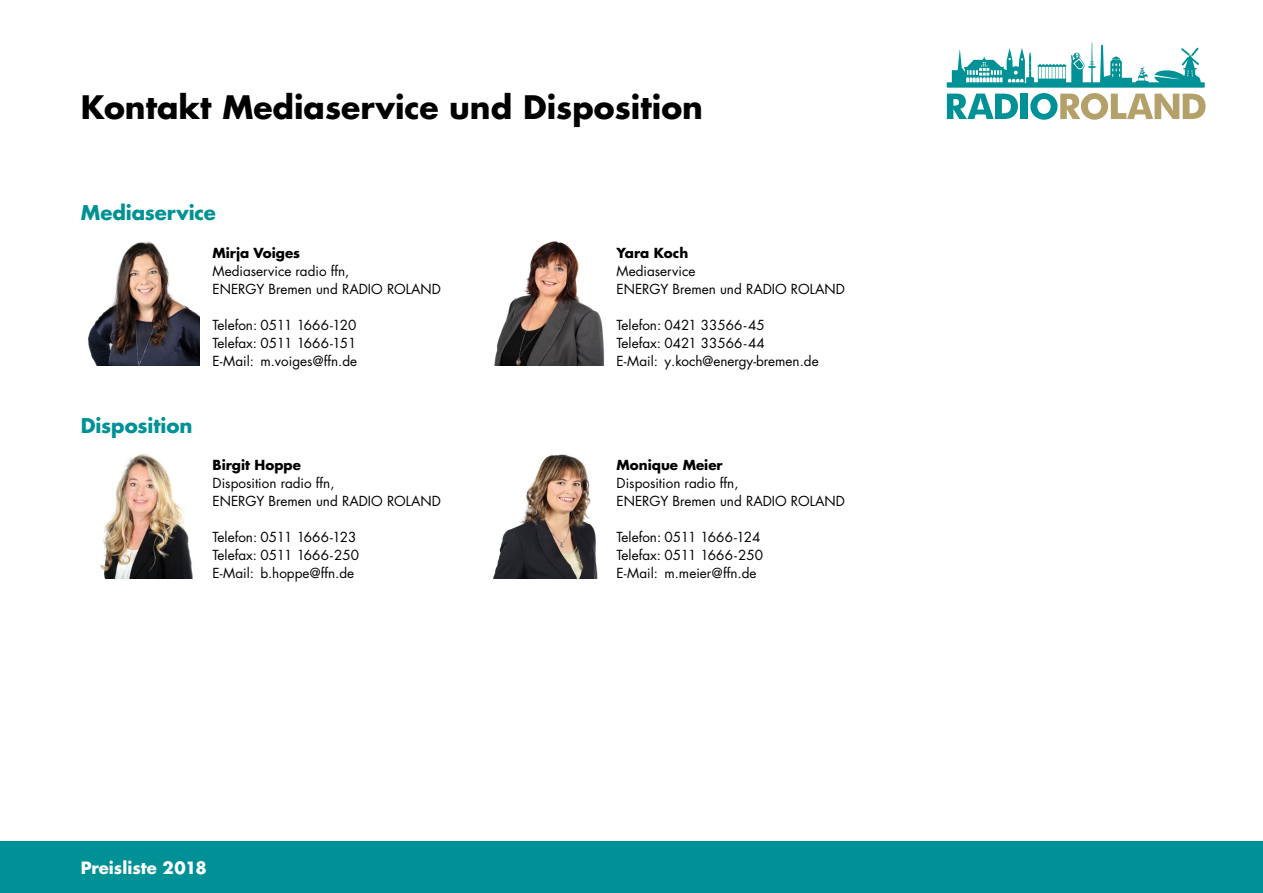
<style>
.page{position:relative;width:1263px;height:893px;background:#fff}
.page>*{position:absolute;margin:0;border:0;box-sizing:border-box;transform-origin:0 0}
.t1{font:700 31.5px "Futura LT Pro";color:#000}
.t2{font:700 19.8px "Futura LT Pro";letter-spacing:-.005em;color:#009196}
.t3{font:700 16.5px "Futura LT Pro";color:#fff}
.t4{font:13.5px/18px "Futura LT Pro";color:#000}
.t5{font:700 13.5px "Futura LT Pro";color:#000}
</style>
<div class="page">
<img style="left:493px;top:454px;width:105px;height:124px">
<img style="left:494px;top:241px;width:111px;height:125px">
<img style="left:100px;top:454px;width:93px;height:124px">
<img style="left:88px;top:241px;width:112px;height:125px">
<div style="left:0;top:842px;width:1263px;height:51px;background:#009196"></div>
<svg style="left:946px;top:42px;width:260px;height:78px"></svg>
<h1 class="t1" style="left:81px;top:83px;width:624px">Kontakt Mediaservice und Disposition</h1>
<h2 class="t2" style="left:81px;top:198px;width:137px">Mediaservice</h2>
<h2 class="t2" style="left:81px;top:410px;width:113px">Disposition</h2>
<p class="t5" style="left:213px;top:242px;width:89px">Mirja Voiges</p>
<p class="t4" style="left:213px;top:262px;width:230px">Mediaservice radio ffn,<br>ENERGY Bremen und RADIO ROLAND</p>
<p class="t4" style="left:213px;top:316px;width:146px;text-align:justify">Telefon: 0511 1666-120<br>Telefax: 0511 1666-151<br>E-Mail: m.voiges@ffn.de</p>
<p class="t5" style="left:213px;top:455px;width:90px">Birgit Hoppe</p>
<p class="t4" style="left:213px;top:474px;width:230px">Disposition radio ffn,<br>ENERGY Bremen und RADIO ROLAND</p>
<p class="t4" style="left:213px;top:528px;width:148px">Telefon: 0511 1666-123<br>Telefax: 0511 1666-250<br>E-Mail: b.hoppe@ffn.de</p>
<p class="t3" style="left:81px;top:855px;width:127px">Preisliste 2018</p>
<p class="t5" style="left:617px;top:242px;width:73px">Yara Koch</p>
<p class="t4" style="left:617px;top:262px;width:230px">Mediaservice<br>ENERGY Bremen und RADIO ROLAND</p>
<p class="t4" style="left:617px;top:316px;width:204px">Telefon: 0421 33566-45<br>Telefax: 0421 33566-44<br>E-Mail: y.koch@energy-bremen.de</p>
<p class="t5" style="left:617px;top:455px;width:108px">Monique Meier</p>
<p class="t4" style="left:617px;top:474px;width:230px">Disposition radio ffn,<br>ENERGY Bremen und RADIO ROLAND</p>
<p class="t4" style="left:617px;top:528px;width:148px">Telefon: 0511 1666-124<br>Telefax: 0511 1666-250<br>E-Mail: m.meier@ffn.de</p>
</div>
